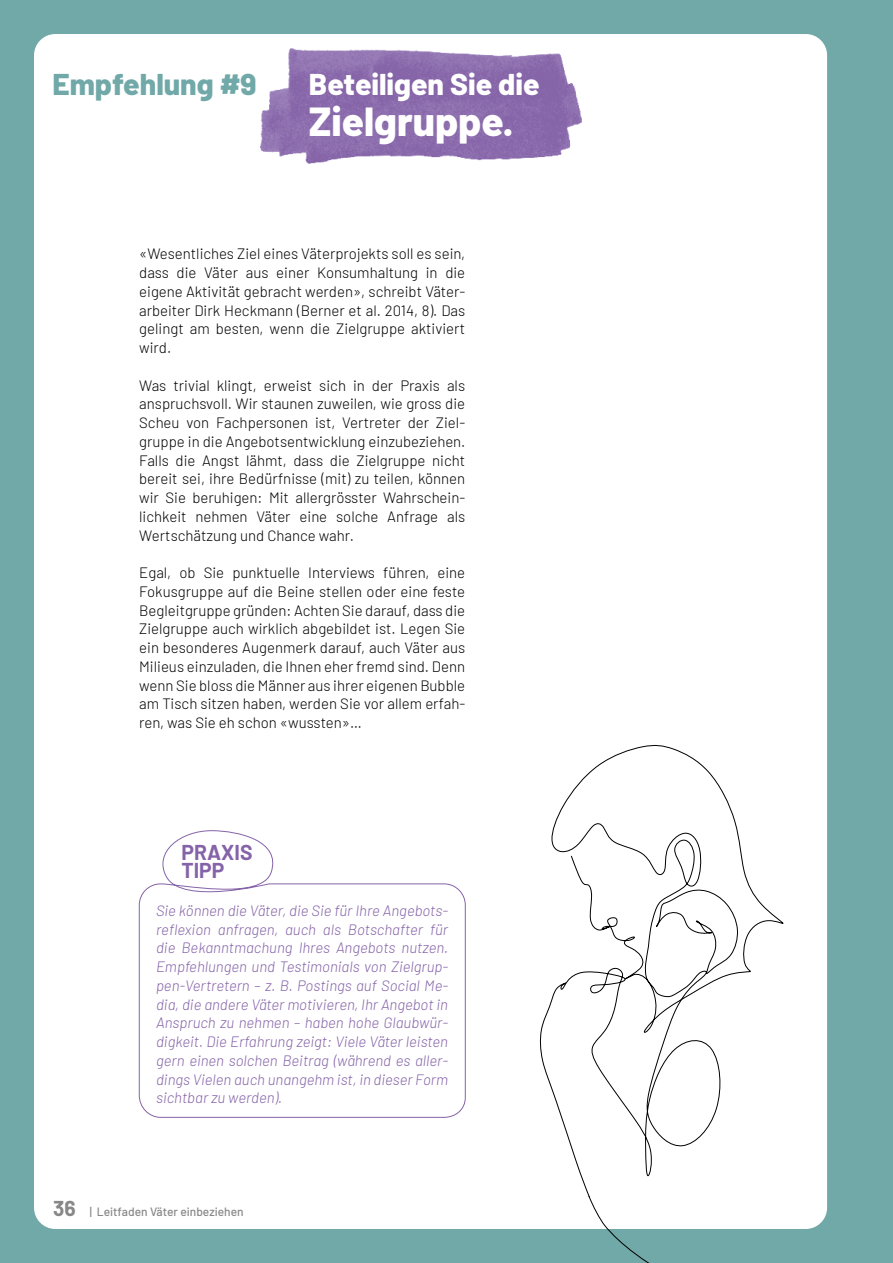
<style>
.page{position:relative;width:893px;height:1263px;background:#71a8a8}
.page>*{position:absolute;margin:0;border:0;box-sizing:border-box;transform-origin:0 0}
.t1{font:800 40.5px "Barlow";color:#fff}
.t2{font:800 30px "Barlow";color:#fff}
.t3{font:800 30px "Barlow";color:#71a8a8}
.t4{font:700 21px/18.8px "Barlow";color:#8563a8}
.t5{font:300 15px/18.8px "Barlow";color:#000;text-align:justify}
.t6{font:italic 300 15px/18.8px "Barlow";color:#8563a8;text-align:justify}
.t7{font:500 12px "Barlow";color:#878787}
.s1{font-weight:700;font-size:21px}
</style>
<div class="page">
<div style="left:34px;top:34px;width:793px;height:1195px;background:#fff;border-radius:21px"></div>
<svg style="left:539px;top:744px;width:245px;height:451px"></svg>
<svg style="left:588px;top:1195px;width:62px;height:68px"></svg>
<img style="left:260px;top:48px;width:321px;height:116px">
<svg style="left:139px;top:830px;width:327px;height:288px"></svg>
<h2 class="t3" style="left:52px;top:62px;width:206px">Empfehlung #9</h2>
<h2 class="t2" style="left:309px;top:62px;width:232px">Beteiligen Sie die</h2>
<h1 class="t1" style="left:309px;top:91px;width:206px">Zielgruppe.</h1>
<p class="t5" style="left:139px;top:244px;width:328px">«Wesentliches Ziel eines Väterprojekts soll es sein, dass die Väter aus einer Konsumhaltung in die eigene Aktivität gebracht werden», schreibt Väter&shy;arbeiter Dirk Heckmann (Berner et al. 2014, 8). Das gelingt am besten, wenn die Zielgruppe aktiviert wird.</p>
<p class="t5" style="left:139px;top:375px;width:328px">Was trivial klingt, erweist sich in der Praxis als anspruchsvoll. Wir staunen zuweilen, wie gross die Scheu von Fachpersonen ist, Vertreter der Ziel&shy;gruppe in die Angebotsentwicklung einzubeziehen.<br>Falls die Angst lähmt, dass die Zielgruppe nicht bereit sei, ihre Bedürfnisse (mit) zu teilen, können wir Sie beruhigen: Mit allergrösster Wahrschein&shy;lichkeit nehmen Väter eine solche Anfrage als Wertschätzung und Chance wahr.</p>
<p class="t5" style="left:139px;top:562px;width:328px">Egal, ob Sie punktuelle Interviews führen, eine Fokusgruppe auf die Beine stellen oder eine feste Begleitgruppe gründen: Achten Sie darauf, dass die Zielgruppe auch wirklich abgebildet ist. Legen Sie ein besonderes Augenmerk darauf, auch Väter aus Milieus einzuladen, die Ihnen eher fremd sind. Denn wenn Sie bloss die Männer aus ihrer eigenen Bubble am Tisch sitzen haben, werden Sie vor allem erfah&shy;ren, was Sie eh schon «wussten»…</p>
<h3 class="t4" style="left:181px;top:841px;width:73px">PRAXIS<br>TIPP</h3>
<p class="t6" style="left:156px;top:900px;width:294px">Sie können die Väter, die Sie für Ihre Angebots&shy;reflexion anfragen, auch als Botschafter für die Bekanntmachung Ihres Angebots nutzen.<br>Empfehlungen und Testimonials von Zielgrup&shy;pen-Vertretern – z. B. Postings auf Social Me&shy;dia, die andere Väter motivieren, Ihr Angebot in Anspruch zu nehmen – haben hohe Glaubwür&shy;digkeit. Die Erfahrung zeigt: Viele Väter leisten gern einen solchen Beitrag (während es aller&shy;dings Vielen auch unangehm ist, in dieser Form sichtbar zu werden).</p>
<p class="t7" style="left:53px;top:1203px;width:192px"><span class="s1">36</span> | Leitfaden Väter einbeziehen</p>
</div>
